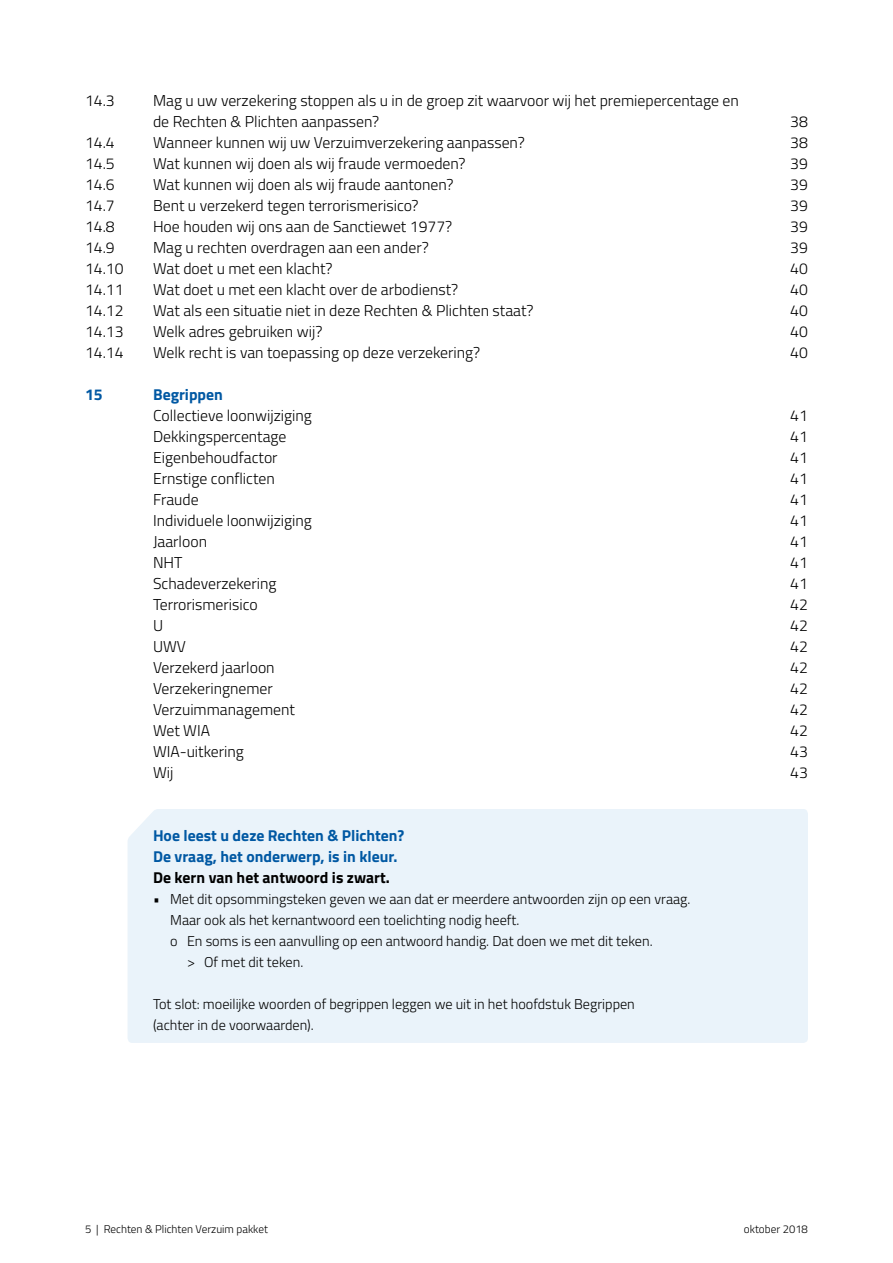
<style>
.page{position:relative;width:893px;height:1263px;background:#fff}
.page>*{position:absolute;margin:0;border:0;box-sizing:border-box;transform-origin:0 0}
.t1{font:300 15.75px/21px "Titillium Web";color:#000}
.t2{font:700 15.75px/21px "Titillium Web";color:#0058a3}
.t3{font:700 15.75px "Titillium Web";color:#000}
.t4{font:300 14.25px/21px "Titillium Web";color:#000}
.t5{font:300 11.25px "Titillium Web";color:#000}
</style>
<div class="page">
<div style="left:128px;top:809px;width:680px;height:234px;background:#eaf3fa"></div>
<p class="t1" style="left:85px;top:89px;width:31px">14.3</p>
<p class="t1" style="left:153px;top:89px;width:587px">Mag u uw verzekering stoppen als u in de groep zit waarvoor wij het premiepercentage en de Rechten &amp; Plichten aanpassen?</p>
<p class="t1" style="left:790px;top:110px;width:19px">38</p>
<p class="t1" style="left:85px;top:131px;width:31px">14.4</p>
<p class="t1" style="left:153px;top:131px;width:373px">Wanneer kunnen wij uw Verzuimverzekering aanpassen?</p>
<p class="t1" style="left:790px;top:131px;width:19px">38</p>
<p class="t1" style="left:85px;top:152px;width:31px">14.5</p>
<p class="t1" style="left:153px;top:152px;width:314px">Wat kunnen wij doen als wij fraude vermoeden?</p>
<p class="t1" style="left:790px;top:152px;width:19px">39</p>
<p class="t1" style="left:85px;top:173px;width:31px">14.6</p>
<p class="t1" style="left:153px;top:173px;width:302px">Wat kunnen wij doen als wij fraude aantonen?</p>
<p class="t1" style="left:790px;top:173px;width:19px">39</p>
<p class="t1" style="left:85px;top:194px;width:31px">14.7</p>
<p class="t1" style="left:153px;top:194px;width:267px">Bent u verzekerd tegen terrorismerisico?</p>
<p class="t1" style="left:790px;top:194px;width:19px">39</p>
<p class="t1" style="left:85px;top:215px;width:31px">14.8</p>
<p class="t1" style="left:153px;top:215px;width:301px">Hoe houden wij ons aan de Sanctiewet 1977?</p>
<p class="t1" style="left:790px;top:215px;width:19px">39</p>
<p class="t1" style="left:85px;top:236px;width:31px">14.9</p>
<p class="t1" style="left:153px;top:236px;width:277px">Mag u rechten overdragen aan een ander?</p>
<p class="t1" style="left:790px;top:236px;width:19px">39</p>
<p class="t1" style="left:85px;top:257px;width:40px">14.10</p>
<p class="t1" style="left:153px;top:257px;width:181px">Wat doet u met een klacht?</p>
<p class="t1" style="left:790px;top:257px;width:19px">40</p>
<p class="t1" style="left:85px;top:278px;width:40px">14.11</p>
<p class="t1" style="left:153px;top:278px;width:307px">Wat doet u met een klacht over de arbodienst?</p>
<p class="t1" style="left:790px;top:278px;width:19px">40</p>
<p class="t1" style="left:85px;top:299px;width:40px">14.12</p>
<p class="t1" style="left:153px;top:299px;width:382px">Wat als een situatie niet in deze Rechten &amp; Plichten staat?</p>
<p class="t1" style="left:790px;top:299px;width:19px">40</p>
<p class="t1" style="left:85px;top:320px;width:40px">14.13</p>
<p class="t1" style="left:153px;top:320px;width:171px">Welk adres gebruiken wij?</p>
<p class="t1" style="left:790px;top:320px;width:19px">40</p>
<p class="t1" style="left:85px;top:341px;width:40px">14.14</p>
<p class="t1" style="left:153px;top:341px;width:329px">Welk recht is van toepassing op deze verzekering?</p>
<p class="t1" style="left:790px;top:341px;width:19px">40</p>
<p class="t2" style="left:85px;top:383px;width:19px">15</p>
<p class="t2" style="left:153px;top:383px;width:71px">Begrippen</p>
<p class="t1" style="left:153px;top:404px;width:160px">Collectieve loonwijziging</p>
<p class="t1" style="left:790px;top:404px;width:19px">41</p>
<p class="t1" style="left:153px;top:425px;width:135px">Dekkingspercentage</p>
<p class="t1" style="left:790px;top:425px;width:19px">41</p>
<p class="t1" style="left:153px;top:446px;width:126px">Eigenbehoudfactor</p>
<p class="t1" style="left:790px;top:446px;width:19px">41</p>
<p class="t1" style="left:153px;top:467px;width:123px">Ernstige conflicten</p>
<p class="t1" style="left:790px;top:467px;width:19px">41</p>
<p class="t1" style="left:153px;top:488px;width:47px">Fraude</p>
<p class="t1" style="left:790px;top:488px;width:19px">41</p>
<p class="t1" style="left:153px;top:509px;width:160px">Individuele loonwijziging</p>
<p class="t1" style="left:790px;top:509px;width:19px">41</p>
<p class="t1" style="left:153px;top:530px;width:56px">Jaarloon</p>
<p class="t1" style="left:790px;top:530px;width:19px">41</p>
<p class="t1" style="left:153px;top:551px;width:31px">NHT</p>
<p class="t1" style="left:790px;top:551px;width:19px">41</p>
<p class="t1" style="left:153px;top:572px;width:125px">Schadeverzekering</p>
<p class="t1" style="left:790px;top:572px;width:19px">41</p>
<p class="t1" style="left:153px;top:593px;width:106px">Terrorismerisico</p>
<p class="t1" style="left:790px;top:593px;width:19px">42</p>
<p class="t1" style="left:153px;top:614px;width:12px">U</p>
<p class="t1" style="left:790px;top:614px;width:19px">42</p>
<p class="t1" style="left:153px;top:635px;width:34px">UWV</p>
<p class="t1" style="left:790px;top:635px;width:19px">42</p>
<p class="t1" style="left:153px;top:656px;width:123px">Verzekerd jaarloon</p>
<p class="t1" style="left:790px;top:656px;width:19px">42</p>
<p class="t1" style="left:153px;top:677px;width:121px">Verzekeringnemer</p>
<p class="t1" style="left:790px;top:677px;width:19px">42</p>
<p class="t1" style="left:153px;top:698px;width:143px">Verzuimmanagement</p>
<p class="t1" style="left:790px;top:698px;width:19px">42</p>
<p class="t1" style="left:153px;top:719px;width:59px">Wet WIA</p>
<p class="t1" style="left:790px;top:719px;width:19px">42</p>
<p class="t1" style="left:153px;top:740px;width:92px">WIA-uitkering</p>
<p class="t1" style="left:790px;top:740px;width:19px">43</p>
<p class="t1" style="left:153px;top:761px;width:22px">Wij</p>
<p class="t1" style="left:790px;top:761px;width:19px">43</p>
<p class="t2" style="left:153px;top:824px;width:253px">Hoe leest u deze Rechten &amp; Plichten?<br>De vraag, het onderwerp, is in kleur.</p>
<p class="t3" style="left:153px;top:865px;width:238px">De kern van het antwoord is zwart.</p>
<p class="t4" style="left:153px;top:888px;width:539px">• Met dit opsommingsteken geven we aan dat er meerdere antwoorden zijn op een vraag.</p>
<p class="t4" style="left:170px;top:909px;width:351px">Maar ook als het kernantwoord een toelichting nodig heeft.</p>
<p class="t4" style="left:170px;top:930px;width:484px">o En soms is een aanvulling op een antwoord handig. Dat doen we met dit teken.</p>
<p class="t4" style="left:187px;top:951px;width:118px">&gt; Of met dit teken.</p>
<p class="t4" style="left:153px;top:993px;width:483px">Tot slot: moeilijke woorden of begrippen leggen we uit in het hoofdstuk Begrippen (achter in de voorwaarden).</p>
<p class="t5" style="left:85px;top:1221px;width:184px">5 | Rechten &amp; Plichten Verzuim pakket</p>
<p class="t5" style="left:744px;top:1221px;width:66px">oktober 2018</p>
</div>
